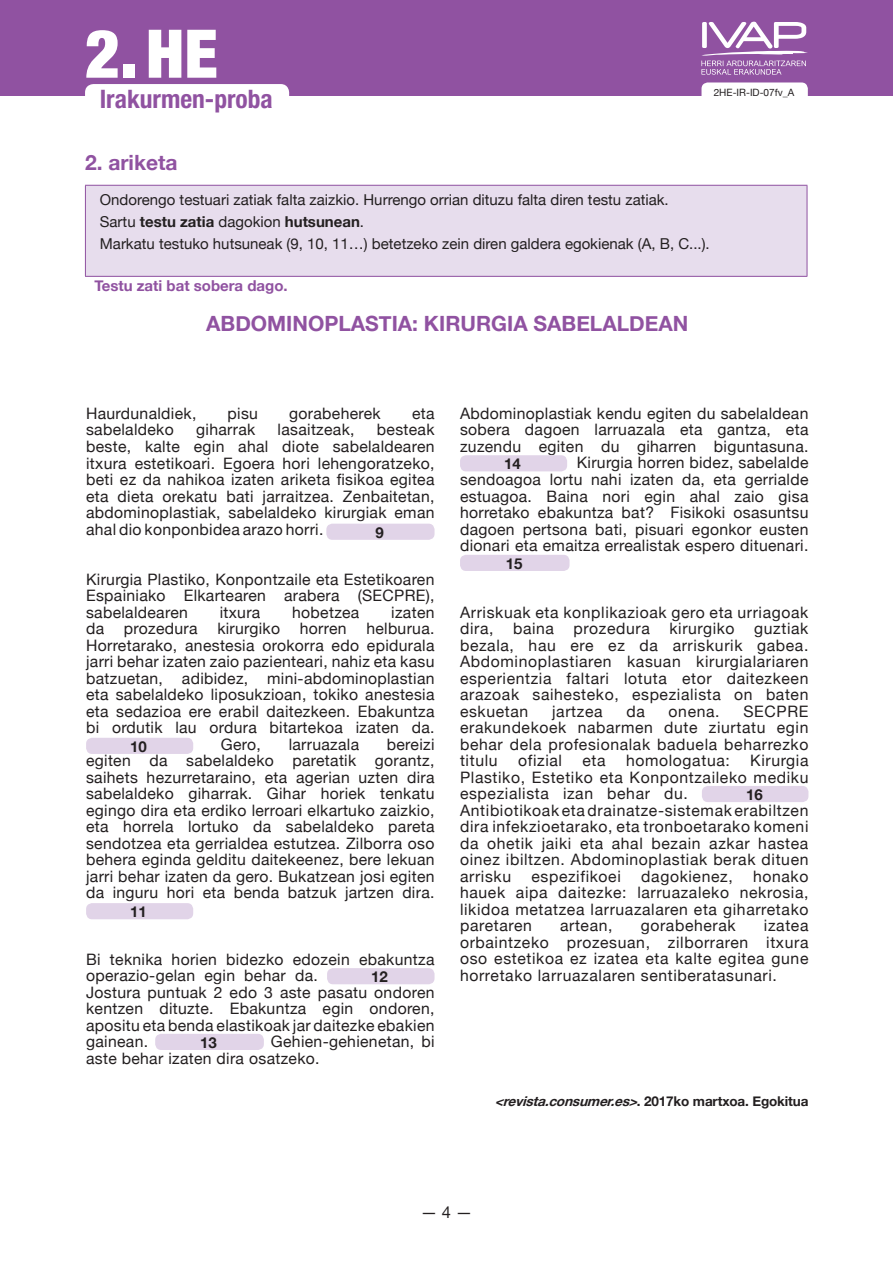
<style>
.page{position:relative;width:893px;height:1263px;background:#fff}
.page>*{position:absolute;margin:0;border:0;box-sizing:border-box;transform-origin:0 0}
.t1{font:900 condensed 67.2px "Helvetica Neue LT Pro";color:#fff}
.t2{font:700 condensed 25.5px "Helvetica Neue LT Pro";color:#9052a1}
.t3{font:700 21px "Helvetica Neue";color:#9052a1}
.t4{font:16.5px "Helvetica Neue";color:#231f20}
.t5{font:15.75px/16.5px "Helvetica Neue";letter-spacing:.02em;color:#231f20;text-align:justify}
.t6{font:15.75px "Helvetica Neue";letter-spacing:.04em;color:#231f20}
.t7{font:15px/21.6px "Helvetica Neue";color:#231f20}
.t8{font:700 15px "Helvetica Neue";color:#9052a1}
.t9{font:700 15px "Helvetica Neue";color:#231f20}
.t10{font:700 13.5px "Helvetica Neue";letter-spacing:-.01em;color:#231f20}
.t11{font:10.05px "Helvetica Neue";color:#231f20}
.s1{font-weight:700}
.s2{font-style:italic}
</style>
<div class="page">
<div style="left:0;top:0;width:893px;height:96px;background:#9052a1"></div>
<div style="left:85px;top:84px;width:204px;height:27px;background:#fff;border-radius:9px"></div>
<svg style="left:701px;top:22px;width:107px;height:53px"></svg>
<div style="left:701px;top:82px;width:107px;height:20px;background:#fff;border-radius:6px"></div>
<div style="left:85px;top:185px;width:722px;height:91px;background:#e7dded"></div>
<hr style="left:85px;top:185px;width:722px;height:1px;background:#9052a1">
<hr style="left:85px;top:186px;width:1px;height:90px;background:#9052a1">
<hr style="left:807px;top:186px;width:1px;height:90px;background:#9052a1">
<hr style="left:85px;top:276px;width:722px;height:1px;background:#9052a1">
<div style="left:326px;top:524px;width:108px;height:16px;background:#e1d4e8;border-radius:6px"></div>
<div style="left:86px;top:738px;width:107px;height:16px;background:#e1d4e8;border-radius:6px"></div>
<div style="left:86px;top:903px;width:107px;height:16px;background:#e1d4e8;border-radius:6px"></div>
<div style="left:327px;top:968px;width:107px;height:16px;background:#e1d4e8;border-radius:6px"></div>
<div style="left:155px;top:1034px;width:109px;height:16px;background:#e1d4e8;border-radius:6px"></div>
<div style="left:460px;top:455px;width:107px;height:16px;background:#e1d4e8;border-radius:6px"></div>
<div style="left:460px;top:555px;width:109px;height:16px;background:#e1d4e8;border-radius:6px"></div>
<div style="left:702px;top:786px;width:106px;height:16px;background:#e1d4e8;border-radius:6px"></div>
<h1 class="t1" style="left:85px;top:12px;width:134px">2.HE</h1>
<h2 class="t2" style="left:100px;top:83px;width:175px">Irakurmen-proba</h2>
<p class="t11" style="left:714px;top:86px;width:82px">2HE-IR-ID-07fv_A</p>
<h3 class="t3" style="left:85px;top:150px;width:94px">2. ariketa</h3>
<p class="t7" style="left:100px;top:189px;width:611px">Ondorengo testuari zatiak falta zaizkio. Hurrengo orrian dituzu falta diren testu zatiak.<br>Sartu <span class="s1">testu zatia</span> dagokion <span class="s1">hutsunean</span>.<br>Markatu testuko hutsuneak (9, 10, 11…) betetzeko zein diren galdera egokienak (A, B, C...).</p>
<p class="t8" style="left:94px;top:276px;width:195px">Testu zati bat sobera dago.</p>
<h3 class="t3" style="left:206px;top:311px;width:484px">ABDOMINOPLASTIA: KIRURGIA SABELALDEAN</h3>
<p class="t5" style="left:86px;top:405px;width:112px">Haurdunaldiek,</p>
<p class="t5" style="left:228px;top:405px;width:32px">pisu</p>
<p class="t5" style="left:289px;top:405px;width:93px">gorabeherek</p>
<p class="t5" style="left:412px;top:405px;width:24px">eta</p>
<p class="t5" style="left:86px;top:421px;width:89px">sabelaldeko</p>
<p class="t5" style="left:196px;top:421px;width:61px">giharrak</p>
<p class="t5" style="left:278px;top:421px;width:78px">lasaitzeak,</p>
<p class="t5" style="left:86px;top:421px;width:350px;text-indent:291px">besteak beste, kalte egin ahal diote sabelaldearen itxura estetikoari. Egoera hori lehengoratzeko, beti ez da nahikoa izaten ariketa fisikoa egitea eta dieta orekatu bati jarraitzea. Zenbaitetan, abdominoplastiak, sabelaldeko kirurgiak eman ahal dio konponbidea arazo horri.</p>
<p class="t9" style="left:375px;top:523px;width:10px">9</p>
<p class="t5" style="left:86px;top:570px;width:350px">Kirurgia Plastiko, Konpontzaile eta Estetikoaren Espainiako Elkartearen arabera (SECPRE), sabelaldearen</p>
<p class="t5" style="left:220px;top:603px;width:42px">itxura</p>
<p class="t5" style="left:292px;top:603px;width:69px">hobetzea</p>
<p class="t5" style="left:391px;top:603px;width:45px">izaten</p>
<p class="t5" style="left:86px;top:620px;width:350px;text-indent:280px">helburua.<br>Horretarako, anestesia orokorra edo epidurala jarri behar izaten zaio pazienteari, nahiz eta kasu batzuetan, adibidez, mini-abdominoplastian eta sabelaldeko liposukzioan, tokiko anestesia eta sedazioa ere erabil daitezkeen. Ebakuntza bi ordutik lau ordura bitartekoa izaten da.</p>
<p class="t9" style="left:130px;top:737px;width:18px">10</p>
<p class="t5" style="left:221px;top:735px;width:42px">Gero,</p>
<p class="t5" style="left:289px;top:735px;width:72px">larruazala</p>
<p class="t5" style="left:86px;top:620px;width:20px">da</p>
<p class="t5" style="left:124px;top:620px;width:75px">prozedura</p>
<p class="t5" style="left:217px;top:620px;width:64px">kirurgiko</p>
<p class="t5" style="left:300px;top:620px;width:48px">horren</p>
<p class="t5" style="left:86px;top:735px;width:350px;text-indent:301px">bereizi egiten da sabelaldeko paretatik gorantz, saihets hezurretaraino, eta agerian uzten dira sabelaldeko giharrak. Gihar horiek tenkatu egingo dira eta erdiko lerroari elkartuko zaizkio, eta horrela lortuko da sabelaldeko pareta sendotzea eta gerrialdea estutzea. Zilborra oso behera eginda gelditu daitekeenez, bere lekuan jarri behar izaten da gero. Bukatzean josi egiten da inguru hori eta benda batzuk jartzen dira.</p>
<p class="t9" style="left:130px;top:902px;width:18px">11</p>
<p class="t5" style="left:86px;top:950px;width:350px">Bi teknika horien bidezko edozein ebakuntza operazio-gelan egin behar da.</p>
<p class="t9" style="left:371px;top:967px;width:18px">12</p>
<p class="t5" style="left:86px;top:983px;width:350px">Jostura puntuak 2 edo 3 aste pasatu ondoren kentzen dituzte. Ebakuntza egin ondoren, apositu eta benda elastikoak jar daitezke ebakien gainean.</p>
<p class="t5" style="left:86px;top:1033px;width:350px;text-indent:185px">Gehien-gehienetan, bi aste behar izaten dira osatzeko.</p>
<p class="t9" style="left:200px;top:1033px;width:18px">13</p>
<p class="t5" style="left:460px;top:405px;width:350px">Abdominoplastiak kendu egiten du sabelaldean sobera dagoen larruazala eta gantza, eta zuzendu egiten du giharren biguntasuna.</p>
<p class="t9" style="left:504px;top:454px;width:18px">14</p>
<p class="t5" style="left:460px;top:454px;width:350px;text-indent:117px">Kirurgia horren bidez, sabelalde sendoagoa lortu nahi izaten da, eta gerrialde estuagoa. Baina nori egin ahal zaio gisa horretako ebakuntza bat? Fisikoki osasuntsu dagoen pertsona bati, pisuari egonkor eusten dionari eta emaitza errealistak espero dituenari.</p>
<p class="t9" style="left:506px;top:554px;width:18px">15</p>
<p class="t5" style="left:460px;top:603px;width:350px">Arriskuak eta konplikazioak gero eta urriagoak dira, baina prozedura kirurgiko guztiak bezala, hau ere ez da arriskurik gabea.<br>Abdominoplastiaren kasuan kirurgialariaren esperientzia faltari lotuta etor daitezkeen arazoak saihesteko, espezialista on baten eskuetan</p>
<p class="t5" style="left:460px;top:702px;width:350px;text-indent:283px">SECPRE erakundekoek nabarmen dute ziurtatu egin behar dela profesionalak baduela beharrezko titulu</p>
<p class="t6" style="left:552px;top:701px;width:52px">jartzea</p>
<p class="t5" style="left:626px;top:702px;width:20px">da</p>
<p class="t5" style="left:669px;top:702px;width:52px">onena.</p>
<p class="t6" style="left:518px;top:751px;width:45px">ofizial</p>
<p class="t5" style="left:582px;top:752px;width:25px">eta</p>
<p class="t6" style="left:626px;top:751px;width:105px">homologatua:</p>
<p class="t5" style="left:460px;top:752px;width:350px;text-indent:290px">Kirurgia Plastiko, Estetiko eta Konpontzaileko mediku espezialista izan behar du.</p>
<p class="t9" style="left:746px;top:785px;width:18px">16</p>
<p class="t5" style="left:460px;top:801px;width:350px">Antibiotikoak eta drainatze-sistemak erabiltzen dira infekzioetarako, eta tronboetarako komeni da ohetik jaiki eta ahal bezain azkar hastea oinez ibiltzen. Abdominoplastiak berak dituen arrisku</p>
<p class="t6" style="left:531px;top:866px;width:91px">espezifikoei</p>
<p class="t6" style="left:641px;top:866px;width:93px">dagokienez,</p>
<p class="t5" style="left:460px;top:867px;width:350px;text-indent:293px">honako hauek aipa daitezke: larruazaleko nekrosia, likidoa metatzea larruazalaren eta giharretako paretaren</p>
<p class="t5" style="left:460px;top:917px;width:350px;text-indent:304px">izatea orbaintzeko prozesuan, zilborraren itxura oso estetikoa ez izatea eta kalte egitea gune horretako larruazalaren sentiberatasunari.</p>
<p class="t5" style="left:560px;top:917px;width:54px">artean,</p>
<p class="t6" style="left:641px;top:916px;width:96px">gorabeherak</p>
<p class="t10" style="left:495px;top:1092px;width:315px"><span class="s2">&lt;revista.consumer.es&gt;</span>. 2 0 1 7 ko m a rtxo a . E g o k i t u a</p>
<p class="t4" style="left:421px;top:1202px;width:53px">— 4 —</p>
</div>
